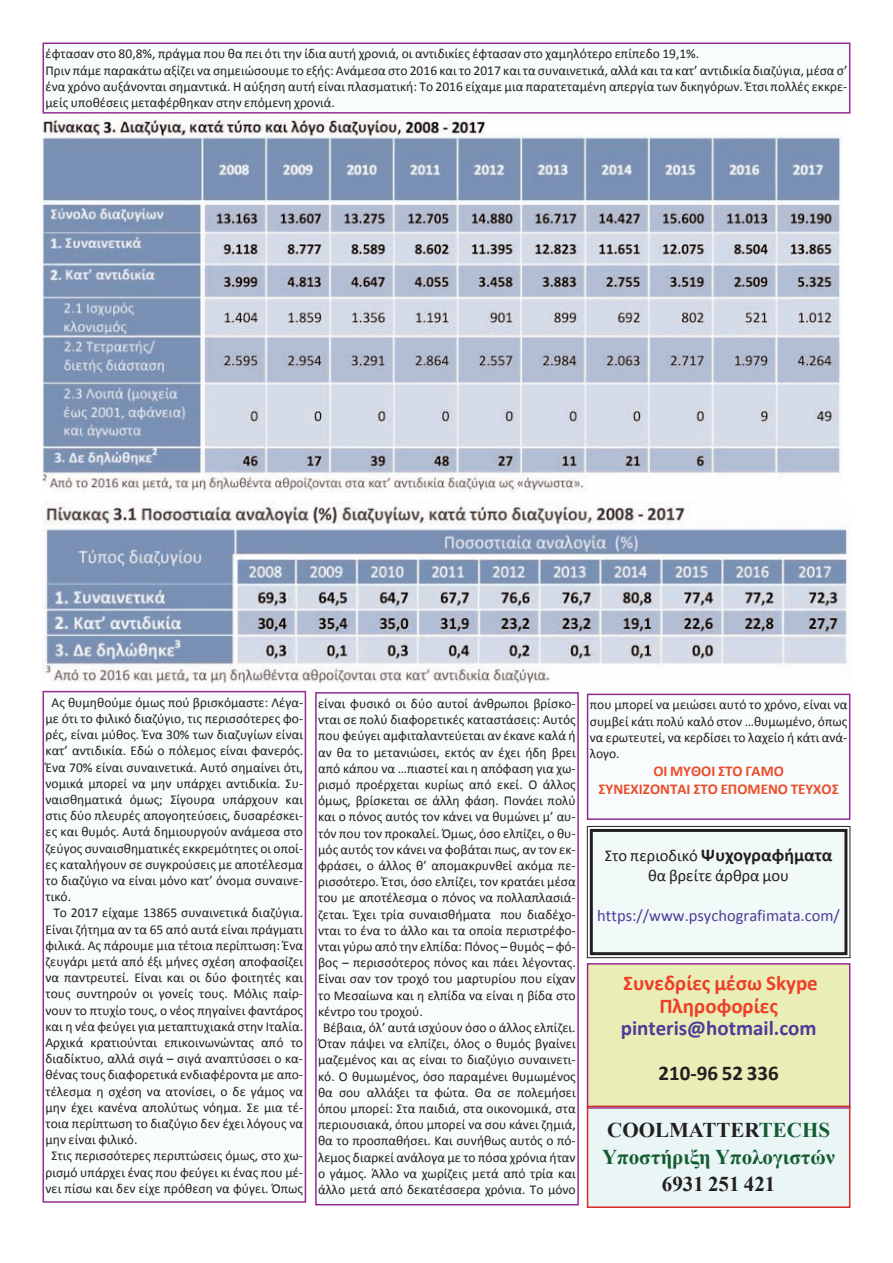
<style>
.page{position:relative;width:893px;height:1263px;background:#fff}
.page>*{position:absolute;margin:0;border:0;box-sizing:border-box;transform-origin:0 0}
.t1{font:700 21px/27px "Times New Roman";color:#155b32}
.t2{font:700 21px/22.5px "Calibri";color:#ef3e27;text-align:center}
.t3{font:700 21px "Calibri";color:#4d3c98}
.t4{font:700 21px "Calibri";color:#231f20}
.t5{font:700 21px "Times New Roman";color:#231f20}
.t6{font:700 18px "Calibri";color:#231f20}
.t7{font:16.5px "Calibri";color:#4d3c98}
.t8{font:16.5px "Calibri";color:#231f20}
.t9{font:700 15px/18px "Calibri";color:#eb4e2b;text-align:center}
.t10{font:13.5px/16.2px "Calibri";color:#231f20}
.s1{font-weight:400;font-size:16.5px}
.s2{color:#231f20}
</style>
<div class="page">
<div style="left:591px;top:830px;width:255px;height:124px;background:#f1f9f9"></div>
<div style="left:587px;top:826px;width:263px;height:132px;border:1px solid #231f20"></div>
<div style="left:590px;top:829px;width:257px;height:126px;border:3px solid #231f20"></div>
<div style="left:588px;top:964px;width:261px;height:143px;background:#e8eeb5"></div>
<div style="left:587px;top:963px;width:263px;height:145px;border:2px solid #952b8f"></div>
<div style="left:44px;top:44px;width:805px;height:68px;background:#f8fcfc"></div>
<div style="left:43px;top:43px;width:807px;height:71px;border:2px solid #952b8f"></div>
<img style="left:43px;top:119px;width:800px;height:373px">
<img style="left:43px;top:502px;width:807px;height:185px">
<div style="left:44px;top:692px;width:261px;height:509px;background:#f8fcfc"></div>
<div style="left:43px;top:691px;width:263px;height:512px;border:2px solid #952b8f"></div>
<div style="left:317px;top:694px;width:260px;height:510px;background:#f8fcfc"></div>
<div style="left:315px;top:692px;width:264px;height:513px;border:2px solid #952b8f"></div>
<div style="left:588px;top:695px;width:261px;height:123px;background:#f8fcfc"></div>
<div style="left:587px;top:694px;width:263px;height:126px;border:2px solid #952b8f"></div>
<div style="left:588px;top:1108px;width:261px;height:98px;background:#e9f6f5"></div>
<div style="left:587px;top:1106px;width:263px;height:102px;border:2px solid #d72a25"></div>
<p class="t10" style="left:46px;top:46px;width:803px">έφτασαν στο 80,8%, πράγμα που θα πει ότι την ίδια αυτή χρονιά, οι αντιδικίες έφτασαν στο χαμηλότερο επίπεδο 19,1%.<br>Πριν πάμε παρακάτω αξίζει να σημειώσουμε το εξής: Ανάμεσα στο 2016 και το 2017 και τα συναινετικά, αλλά και τα κατ’ αντιδικία διαζύγια, μέσα σ’ ένα χρόνο αυξάνονται σημαντικά. Η αύξηση αυτή είναι πλασματική: Το 2016 είχαμε μια παρατεταμένη απεργία των δικηγόρων. Έτσι πολλές εκκρε&shy;μείς υποθέσεις μεταφέρθηκαν στην επόμενη χρονιά.</p>
<p class="t10" style="left:52px;top:694px;width:253px">Ας θυμηθούμε όμως πού βρισκόμαστε: Λέγα-</p>
<p class="t10" style="left:46px;top:710px;width:259px">με ότι το φιλικό διαζύγιο, τις περισσότερες φο-</p>
<p class="t10" style="left:46px;top:726px;width:259px">ρές, είναι μύθος. Ένα 30% των διαζυγίων είναι</p>
<p class="t10" style="left:46px;top:743px;width:259px">κατ’ αντιδικία. Εδώ ο πόλεμος είναι φανερός.</p>
<p class="t10" style="left:46px;top:759px;width:259px">Ένα 70% είναι συναινετικά. Αυτό σημαίνει ότι,</p>
<p class="t10" style="left:46px;top:775px;width:259px">νομικά μπορεί να μην υπάρχει αντιδικία. Συ-</p>
<p class="t10" style="left:46px;top:791px;width:259px">ναισθηματικά όμως; Σίγουρα υπάρχουν και</p>
<p class="t10" style="left:46px;top:807px;width:259px">στις δύο πλευρές απογοητεύσεις, δυσαρέσκει-</p>
<p class="t10" style="left:46px;top:824px;width:259px">ες και θυμός. Αυτά δημιουργούν ανάμεσα στο</p>
<p class="t10" style="left:46px;top:840px;width:259px">ζεύγος συναισθηματικές εκκρεμότητες οι οποί-</p>
<p class="t10" style="left:46px;top:856px;width:259px">ες καταλήγουν σε συγκρούσεις με αποτέλεσμα</p>
<p class="t10" style="left:46px;top:872px;width:259px">το διαζύγιο να είναι μόνο κατ’ όνομα συναινε-</p>
<p class="t10" style="left:46px;top:888px;width:27px">τικό.</p>
<p class="t10" style="left:53px;top:905px;width:251px">Το 2017 είχαμε 13865 συναινετικά διαζύγια.</p>
<p class="t10" style="left:46px;top:921px;width:259px">Είναι ζήτημα αν τα 65 από αυτά είναι πράγματι</p>
<p class="t10" style="left:46px;top:937px;width:259px">φιλικά. Ας πάρουμε μια τέτοια περίπτωση: Ένα</p>
<p class="t10" style="left:46px;top:953px;width:259px">ζευγάρι μετά από έξι μήνες σχέση αποφασίζει</p>
<p class="t10" style="left:46px;top:969px;width:259px">να παντρευτεί. Είναι και οι δύο φοιτητές και</p>
<p class="t10" style="left:46px;top:986px;width:259px">τους συντηρούν οι γονείς τους. Μόλις παίρ-</p>
<p class="t10" style="left:45px;top:1002px;width:259px">νουν το πτυχίο τους, ο νέος πηγαίνει φαντάρος</p>
<p class="t10" style="left:45px;top:1018px;width:259px">και η νέα φεύγει για μεταπτυχιακά στην Ιταλία.</p>
<p class="t10" style="left:45px;top:1034px;width:259px">Αρχικά κρατιούνται επικοινωνώντας από το</p>
<p class="t10" style="left:45px;top:1050px;width:259px">διαδίκτυο, αλλά σιγά – σιγά αναπτύσσει ο κα-</p>
<p class="t10" style="left:45px;top:1067px;width:259px">θένας τους διαφορετικά ενδιαφέροντα με απο-</p>
<p class="t10" style="left:45px;top:1083px;width:259px">τέλεσμα η σχέση να ατονίσει, ο δε γάμος να</p>
<p class="t10" style="left:45px;top:1099px;width:259px">μην έχει κανένα απολύτως νόημα. Σε μια τέ-</p>
<p class="t10" style="left:45px;top:1115px;width:259px">τοια περίπτωση το διαζύγιο δεν έχει λόγους να</p>
<p class="t10" style="left:45px;top:1131px;width:93px">μην είναι φιλικό.</p>
<p class="t10" style="left:51px;top:1148px;width:253px">Στις περισσότερες περιπτώσεις όμως, στο χω-</p>
<p class="t10" style="left:45px;top:1164px;width:259px">ρισμό υπάρχει ένας που φεύγει κι ένας που μέ-</p>
<p class="t10" style="left:45px;top:1180px;width:259px">νει πίσω και δεν είχε πρόθεση να φύγει. Όπως</p>
<p class="t10" style="left:318px;top:695px;width:259px">είναι φυσικό οι δύο αυτοί άνθρωποι βρίσκο-</p>
<p class="t10" style="left:318px;top:711px;width:259px">νται σε πολύ διαφορετικές καταστάσεις: Αυτός</p>
<p class="t10" style="left:318px;top:728px;width:259px">που φεύγει αμφιταλαντεύεται αν έκανε καλά ή</p>
<p class="t10" style="left:318px;top:744px;width:259px">αν θα το μετανιώσει, εκτός αν έχει ήδη βρει</p>
<p class="t10" style="left:318px;top:760px;width:259px">από κάπου να …πιαστεί και η απόφαση για χω-</p>
<p class="t10" style="left:318px;top:776px;width:259px">ρισμό προέρχεται κυρίως από εκεί. Ο άλλος</p>
<p class="t10" style="left:318px;top:792px;width:259px">όμως, βρίσκεται σε άλλη φάση. Πονάει πολύ</p>
<p class="t10" style="left:318px;top:809px;width:259px">και ο πόνος αυτός τον κάνει να θυμώνει μ’ αυ-</p>
<p class="t10" style="left:318px;top:825px;width:259px">τόν που τον προκαλεί. Όμως, όσο ελπίζει, ο θυ-</p>
<p class="t10" style="left:318px;top:841px;width:259px">μός αυτός τον κάνει να φοβάται πως, αν τον εκ-</p>
<p class="t10" style="left:318px;top:857px;width:259px">φράσει, ο άλλος θ’ απομακρυνθεί ακόμα πε-</p>
<p class="t10" style="left:318px;top:873px;width:259px">ρισσότερο. Έτσι, όσο ελπίζει, τον κρατάει μέσα</p>
<p class="t10" style="left:318px;top:890px;width:259px">του με αποτέλεσμα ο πόνος να πολλαπλασιά-</p>
<p class="t10" style="left:318px;top:906px;width:259px">ζεται. Έχει τρία συναισθήματα που διαδέχο-</p>
<p class="t10" style="left:318px;top:922px;width:259px">νται το ένα το άλλο και τα οποία περιστρέφο-</p>
<p class="t10" style="left:318px;top:938px;width:259px">νται γύρω από την ελπίδα: Πόνος – θυμός – φό-</p>
<p class="t10" style="left:318px;top:954px;width:259px">βος – περισσότερος πόνος και πάει λέγοντας.</p>
<p class="t10" style="left:318px;top:971px;width:259px">Είναι σαν τον τροχό του μαρτυρίου που είχαν</p>
<p class="t10" style="left:318px;top:987px;width:259px">το Μεσαίωνα και η ελπίδα να είναι η βίδα στο</p>
<p class="t10" style="left:318px;top:1003px;width:106px">κέντρο του τροχού.</p>
<p class="t10" style="left:323px;top:1019px;width:254px">Βέβαια, όλ’ αυτά ισχύουν όσο ο άλλος ελπίζει.</p>
<p class="t10" style="left:318px;top:1035px;width:259px">Όταν πάψει να ελπίζει, όλος ο θυμός βγαίνει</p>
<p class="t10" style="left:318px;top:1052px;width:259px">μαζεμένος και ας είναι το διαζύγιο συναινετι-</p>
<p class="t10" style="left:318px;top:1068px;width:259px">κό. Ο θυμωμένος, όσο παραμένει θυμωμένος</p>
<p class="t10" style="left:318px;top:1084px;width:259px">θα σου αλλάξει τα φώτα. Θα σε πολεμήσει</p>
<p class="t10" style="left:318px;top:1100px;width:259px">όπου μπορεί: Στα παιδιά, στα οικονομικά, στα</p>
<p class="t10" style="left:318px;top:1116px;width:259px">περιουσιακά, όπου μπορεί να σου κάνει ζημιά,</p>
<p class="t10" style="left:318px;top:1133px;width:259px">θα το προσπαθήσει. Και συνήθως αυτός ο πό-</p>
<p class="t10" style="left:318px;top:1149px;width:259px">λεμος διαρκεί ανάλογα με το πόσα χρόνια ήταν</p>
<p class="t10" style="left:318px;top:1165px;width:259px">ο γάμος. Άλλο να χωρίζεις μετά από τρία και</p>
<p class="t10" style="left:318px;top:1181px;width:259px">άλλο μετά από δεκατέσσερα χρόνια. Το μόνο</p>
<p class="t10" style="left:590px;top:697px;width:259px;text-align:justify">που μπορεί να μειώσει αυτό το χρόνο, είναι να συμβεί κάτι πολύ καλό στον …θυμωμένο, όπως να ερωτευτεί, να κερδίσει το λαχείο ή κάτι ανά&shy;λογο.</p>
<p class="t9" style="left:599px;top:761px;width:242px">ΟΙ ΜΥΘΟΙ ΣΤΟ ΓΑΜΟ<br>ΣΥΝΕΧΙΖΟΝΤΑΙ ΣΤΟ ΕΠΟΜΕΝΟ ΤΕΥΧΟΣ</p>
<h2 class="t6" style="left:605px;top:844px;width:229px"><span class="s1">Στο περιοδικό</span> Ψυχογραφήματα</h2>
<p class="t8" style="left:648px;top:865px;width:143px">θα βρείτε άρθρα μου</p>
<p class="t7" style="left:597px;top:905px;width:244px">https://www.psychografimata.com/</p>
<h1 class="t2" style="left:623px;top:972px;width:196px">Συνεδρίες μέσω Skype<br>Πληροφορίες</h1>
<h1 class="t3" style="left:621px;top:1015px;width:197px">pinteris@hotmail.com</h1>
<h1 class="t4" style="left:658px;top:1060px;width:122px">210-96 52 336</h1>
<h1 class="t1" style="left:602px;top:1116px;width:235px"><span class="s2">COOLMATTER</span>TECHS<br>Υποστήριξη Υπολογιστών</h1>
<h1 class="t5" style="left:662px;top:1172px;width:115px">6931 251 421</h1>
</div>
